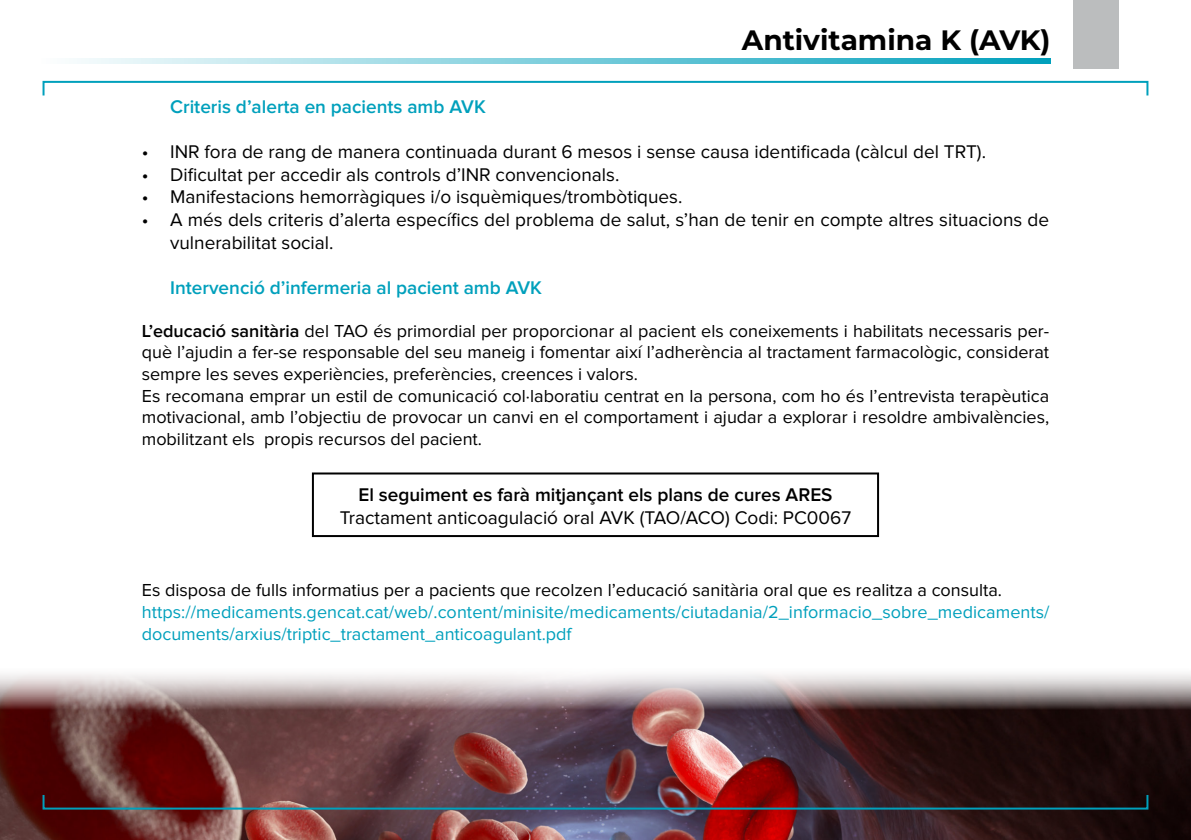
<style>
.page{position:relative;width:1191px;height:840px;background:#fff}
.page>*{position:absolute;margin:0;border:0;box-sizing:border-box;transform-origin:0 0}
.t1{font:700 28px "Montserrat";color:#000}
.t2{font:19px/22.8px "Proxima Nova";color:#000}
.t3{font:600 19px "Proxima Nova";color:#00a0bc}
.t4{font:600 19px "Proxima Nova";color:#000}
.t5{font:18px/21.6px "Proxima Nova";color:#000}
.t6{font:18px/21.6px "Proxima Nova";letter-spacing:.005em;color:#00a0bc}
.s1{font-weight:600}
</style>
<div class="page">
<svg style="left:77px;top:58px;width:973px;height:6px;background:#7acddb"></svg>
<div style="left:1073px;top:0;width:45px;height:68px;background:#bbbdbe"></div>
<img style="left:0;top:674px;width:1191px;height:165px">
<div style="left:312px;top:472px;width:567px;height:64px;border:2px solid #000"></div>
<div style="left:43px;top:81px;width:1105px;height:15px;border:2px solid #00a0bc"></div>
<div style="left:43px;top:793px;width:1105px;height:16px;border:2px solid #00a0bc"></div>
<h1 class="t1" style="left:742px;top:20px;width:310px">Antivitamina K (AVK)</h1>
<p class="t3" style="left:170px;top:96px;width:317px">Criteris d’alerta en pacients amb AVK</p>
<p class="t2" style="left:142px;top:140px;width:845px">• INR fora de rang de manera continuada durant 6 mesos i sense causa identificada (càlcul del TRT).</p>
<p class="t2" style="left:142px;top:163px;width:479px">• Dificultat per accedir als controls d’INR convencionals.</p>
<p class="t2" style="left:142px;top:186px;width:542px">• Manifestacions hemorràgiques i/o isquèmiques/trombòtiques.</p>
<p class="t2" style="left:170px;top:209px;width:880px;text-indent:-28px">• A més dels criteris d’alerta específics del problema de salut, s’han de tenir en compte altres situacions de vulnerabilitat social.</p>
<p class="t3" style="left:170px;top:276px;width:373px">Intervenció d’infermeria al pacient amb AVK</p>
<p class="t5" style="left:142px;top:320px;width:909px"><span class="s1">L’educació sanitària</span> del TAO és primordial per proporcionar al pacient els coneixements i habilitats necessaris per&shy;què l’ajudin a fer-se responsable del seu maneig i fomentar així l’adherència al tractament farmacològic, considerat sempre les seves experiències, preferències, creences i valors.<br>Es recomana emprar un estil de comunicació col·laboratiu centrat en la persona, com ho és l’entrevista terapèutica motivacional, amb l’objectiu de provocar un canvi en el comportament i ajudar a explorar i resoldre ambivalències, mobilitzant els propis recursos del pacient.</p>
<p class="t4" style="left:358px;top:483px;width:476px">El seguiment es farà mitjançant els plans de cures ARES</p>
<p class="t2" style="left:340px;top:506px;width:513px">Tractament anticoagulació oral AVK (TAO/ACO) Codi: PC0067</p>
<p class="t5" style="left:142px;top:579px;width:861px">Es disposa de fulls informatius per a pacients que recolzen l’educació sanitària oral que es realitza a consulta.</p>
<p class="t6" style="left:142px;top:601px;width:909px">https://medicaments.gencat.cat/web/.content/minisite/medicaments/ciutadania/2_informacio_sobre_medicaments/ documents/arxius/triptic_tractament_anticoagulant.pdf</p>
</div>
